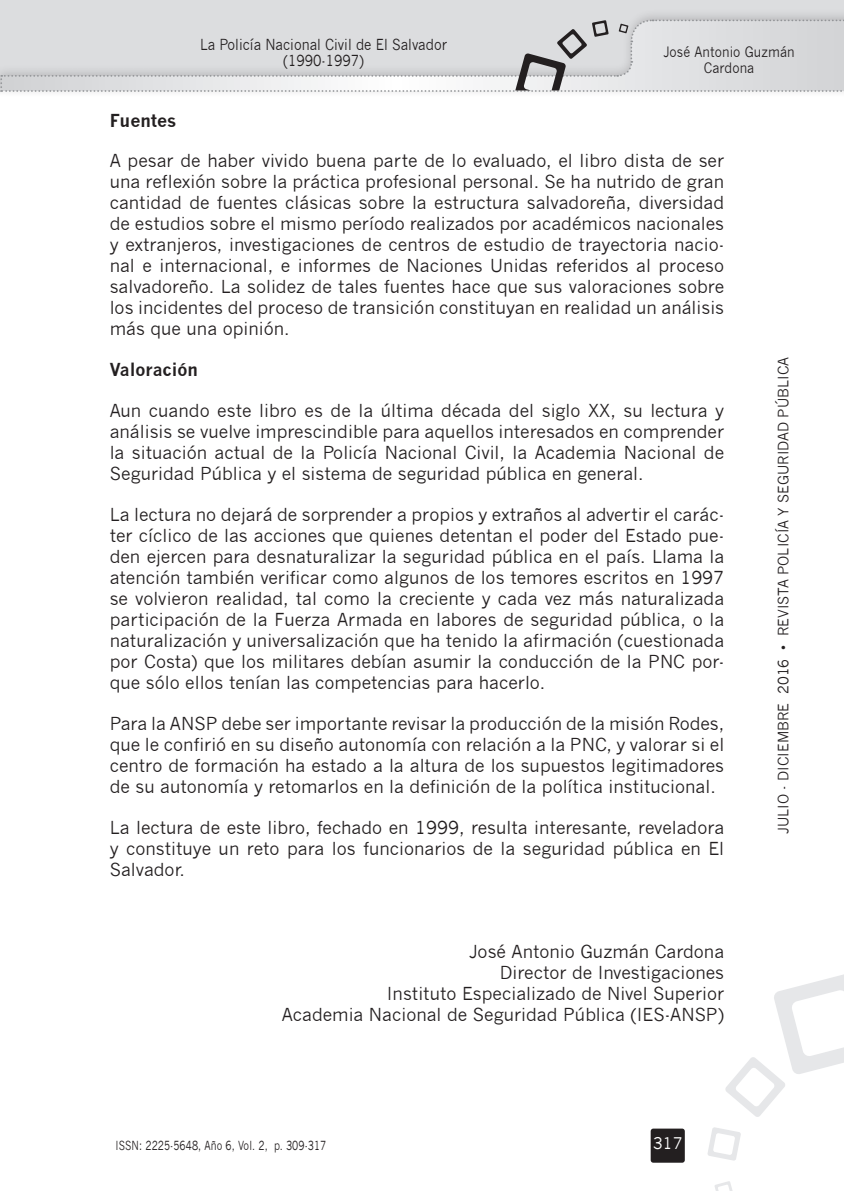
<style>
.page{position:relative;width:844px;height:1191px;background:#fff}
.page>*{position:absolute;margin:0;border:0;box-sizing:border-box;transform-origin:0 0}
.cuerpo_de_texto{font:17.5px/21px "News Gothic";color:#231f20;text-align:justify}
.cuerpo_de_texto-2{font:700 17.5px "News Gothic";color:#231f20}
.t1{font:15.75px "News Gothic";color:#fff}
.t2{font:14.88px/15.8px "News Gothic";color:#231f20;text-align:center;scale:.9 1}
.t3{font:14px "News Gothic";color:#231f20}
.t4{font:14px/15.8px "News Gothic";color:#231f20;text-align:center;scale:.9 1}
.t5{font:12.25px "News Gothic";letter-spacing:.01em;color:#231f20;scale:.8 1}
</style>
<div class="page">
<div style="left:0;top:0;width:843px;height:90px;background:#dcdddf"></div>
<div style="left:0;top:8px;width:843px;height:90px;background:#231f20;opacity:.2"></div>
<svg style="left:0;top:19px;width:844px;height:73px"></svg>
<svg style="left:707px;top:1127px;width:33px;height:33px"></svg>
<svg style="left:715px;top:1181px;width:18px;height:10px"></svg>
<svg style="left:725px;top:975px;width:118px;height:142px"></svg>
<div style="left:650px;top:1128px;width:34px;height:34px;background:#231f20;border-radius:3px"></div>
<p class="t2" style="left:200px;top:37px;width:276px">La Policía Nacional Civil de El Salvador (1990-1997)</p>
<p class="t4" style="left:663px;top:44px;width:147px">José Antonio Guzmán<br>Cardona</p>
<p class="cuerpo_de_texto-2" style="left:110px;top:109px;width:68px">Fuentes</p>
<p class="cuerpo_de_texto" style="left:110px;top:151px;width:616px">A pesar de haber vivido buena parte de lo evaluado, el libro dista de ser una reflexión sobre la práctica profesional personal. Se ha nutrido de gran cantidad de fuentes clásicas sobre la estructura salvadoreña, diversidad de estudios sobre el mismo período realizados por académicos nacionales y extranjeros, investigaciones de centros de estudio de trayectoria nacio&shy;nal e internacional, e informes de Naciones Unidas referidos al proceso salvadoreño. La solidez de tales fuentes hace que sus valoraciones sobre los incidentes del proceso de transición constituyan en realidad un análisis más que una opinión.</p>
<p class="cuerpo_de_texto-2" style="left:110px;top:359px;width:90px">Valoración</p>
<p class="cuerpo_de_texto" style="left:110px;top:400px;width:616px">Aun cuando este libro es de la última década del siglo XX, su lectura y análisis se vuelve imprescindible para aquellos interesados en comprender la situación actual de la Policía Nacional Civil, la Academia Nacional de Seguridad Pública y el sistema de seguridad pública en general.</p>
<p class="cuerpo_de_texto" style="left:110px;top:504px;width:616px">La lectura no dejará de sorprender a propios y extraños al advertir el carác&shy;ter cíclico de las acciones que quienes detentan el poder del Estado pue&shy;den ejercen para desnaturalizar la seguridad pública en el país. Llama la atención también verificar como algunos de los temores escritos en 1997 se volvieron realidad, tal como la creciente y cada vez más naturalizada participación de la Fuerza Armada en labores de seguridad pública, o la naturalización y universalización que ha tenido la afirmación (cuestionada por Costa) que los militares debían asumir la conducción de la PNC por&shy;que sólo ellos tenían las competencias para hacerlo.</p>
<p class="cuerpo_de_texto" style="left:110px;top:713px;width:616px">Para la ANSP debe ser importante revisar la producción de la misión Rodes, que le confirió en su diseño autonomía con relación a la PNC, y valorar si el centro de formación ha estado a la altura de los supuestos legitimadores de su autonomía y retomarlos en la definición de la política institucional.</p>
<p class="cuerpo_de_texto" style="left:110px;top:817px;width:616px">La lectura de este libro, fechado en 1999, resulta interesante, reveladora y constituye un reto para los funcionarios de la seguridad pública en El Salvador.</p>
<p class="cuerpo_de_texto" style="left:469px;top:940px;width:256px">José Antonio Guzmán Cardona</p>
<p class="cuerpo_de_texto" style="left:499px;top:961px;width:226px">Director de Investigaciones</p>
<p class="cuerpo_de_texto" style="left:387px;top:982px;width:338px">Instituto Especializado de Nivel Superior</p>
<p class="cuerpo_de_texto" style="left:282px;top:1003px;width:444px">Academia Nacional de Seguridad Pública (IES-ANSP)</p>
<p class="t5" style="left:115px;top:1138px;width:265px">ISSN: 2225-5648, Año 6, Vol. 2, p. 309-317</p>
<p class="t1" style="left:652px;top:1134px;width:31px">317</p>
<p class="t3" style="left:775px;top:834px;width:478px;rotate:-90deg">JULIO - DICIEMBRE 2016 • REVISTA POLICÍA Y SEGURIDAD PÚBLICA</p>
</div>
